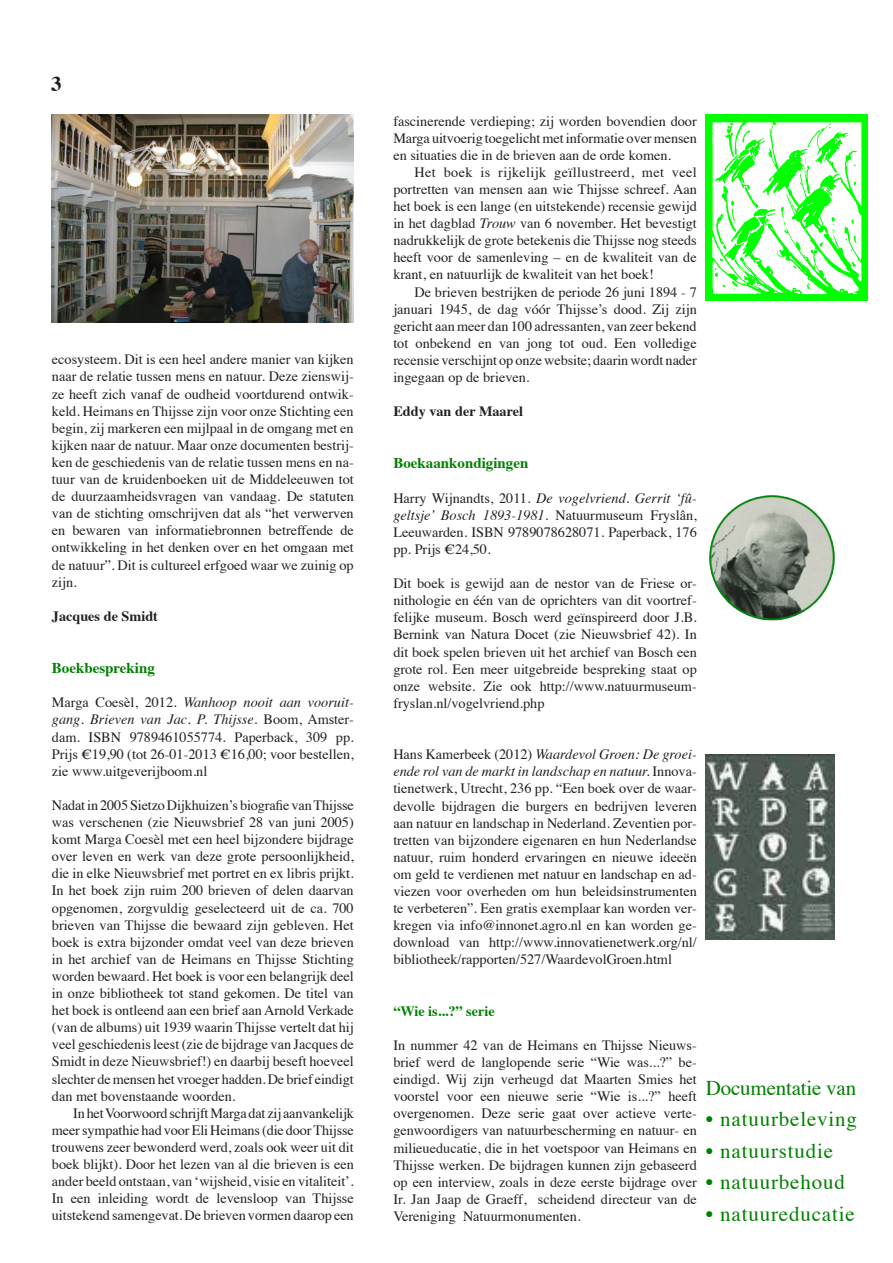
<style>
.page{position:relative;width:893px;height:1263px;background:#fff}
.page>*{position:absolute;margin:0;border:0;box-sizing:border-box;transform-origin:0 0}
.t1{font:21px "Times";letter-spacing:.04em;color:#008000}
.t2{font:21px "Times";letter-spacing:-.01em;color:#008000}
.t3{font:700 21px "Times";color:#231f20}
.t4{font:700 15px "Times";color:#008000}
.t5{font:14.25px/17.1px "Times";color:#231f20;text-align:justify}
.t6{font:700 14.25px "Times";color:#231f20}
.t7{font:700 14.25px "Times";color:#008000}
.s1{font-style:italic}
</style>
<div class="page">
<img style="left:706px;top:115px;width:161px;height:185px">
<img style="left:706px;top:754px;width:128px;height:185px">
<img style="left:709px;top:495px;width:126px;height:126px">
<img style="left:51px;top:115px;width:303px;height:207px">
<h1 class="t3" style="left:51px;top:64px;width:12px">3</h1>
<p class="t5" style="left:52px;top:350px;width:303px">ecosysteem. Dit is een heel andere manier van kijken naar de relatie tussen mens en natuur. Deze zienswij&shy;ze heeft zich vanaf de oudheid voortdurend ontwik&shy;keld. Heimans en Thijsse zijn voor onze Stichting een begin, zij markeren een mijlpaal in de omgang met en kijken naar de natuur. Maar onze documenten bestrij&shy;ken de geschiedenis van de relatie tussen mens en na&shy;tuur van de kruidenboeken uit de Middeleeuwen tot de duurzaamheidsvragen van vandaag. De statuten van de stichting omschrijven dat als “het verwerven en bewaren van informatiebronnen betreffende de ontwikkeling in het denken over en het omgaan met de natuur”. Dit is cultureel erfgoed waar we zuinig op zijn.</p>
<p class="t6" style="left:52px;top:602px;width:108px">Jacques de Smidt</p>
<p class="t4" style="left:52px;top:654px;width:105px">Boekbespreking</p>
<p class="t5" style="left:52px;top:693px;width:303px">Marga Coesèl, 2012. <span class="s1">Wanhoop nooit aan vooruit&shy;gang. Brieven van Jac. P. Thijsse</span>. Boom, Amster&shy;dam. ISBN 9789461055774. Paperback, 309 pp.<br>Prijs €19,90 (tot 26-01-2013 €16,00; voor bestellen, zie www.uitgeverijboom.nl</p>
<p class="t5" style="left:52px;top:795px;width:303px">Nadat in 2005 Sietzo Dijkhuizen’s biografie van Thijsse was verschenen (zie Nieuwsbrief 28 van juni 2005) komt Marga Coesèl met een heel bijzondere bijdrage over leven en werk van deze grote persoonlijkheid, die in elke Nieuwsbrief met portret en ex libris prijkt.<br>In het boek zijn ruim 200 brieven of delen daarvan opgenomen, zorgvuldig geselecteerd uit de ca. 700 brieven van Thijsse die bewaard zijn gebleven. Het boek is extra bijzonder omdat veel van deze brieven in het archief van de Heimans en Thijsse Stichting worden bewaard. Het boek is voor een belangrijk deel in onze bibliotheek tot stand gekomen. De titel van het boek is ontleend aan een brief aan Arnold Verkade (van de albums) uit 1939 waarin Thijsse vertelt dat hij veel geschiedenis leest (zie de bijdrage van Jacques de Smidt in deze Nieuwsbrief!) en daarbij beseft hoeveel slechter de mensen het vroeger hadden. De brief eindigt dan met bovenstaande woorden.</p>
<p class="t5" style="left:52px;top:1103px;width:303px;text-indent:21px">In het Voorwoord schrijft Marga dat zij aanvankelijk meer sympathie had voor Eli Heimans (die door Thijsse trouwens zeer bewonderd werd, zoals ook weer uit dit boek blijkt). Door het lezen van al die brieven is een ander beeld ontstaan, van ‘wijsheid, visie en vitaliteit’.<br>In een inleiding wordt de levensloop van Thijsse uitstekend samengevat. De brieven vormen daarop een</p>
<p class="t5" style="left:393px;top:111px;width:305px">fascinerende verdieping; zij worden bovendien door Marga uitvoerig toegelicht met informatie over mensen en situaties die in de brieven aan de orde komen.</p>
<p class="t5" style="left:393px;top:162px;width:305px;text-indent:21px">Het boek is rijkelijk geïllustreerd, met veel portretten van mensen aan wie Thijsse schreef. Aan het boek is een lange (en uitstekende) recensie gewijd in het dagblad <span class="s1">Trouw</span> van 6 november. Het bevestigt nadrukkelijk de grote betekenis die Thijsse nog steeds heeft voor de samenleving – en de kwaliteit van de krant, en natuurlijk de kwaliteit van het boek!</p>
<p class="t5" style="left:393px;top:282px;width:305px;text-indent:21px">De brieven bestrijken de periode 26 juni 1894 - 7 januari 1945, de dag vóór Thijsse’s dood. Zij zijn gericht aan meer dan 100 adressanten, van zeer bekend tot onbekend en van jong tot oud. Een volledige recensie verschijnt op onze website; daarin wordt nader ingegaan op de brieven.</p>
<p class="t6" style="left:393px;top:398px;width:131px">Eddy van der Maarel</p>
<p class="t4" style="left:393px;top:449px;width:137px">Boekaankondigingen</p>
<p class="t5" style="left:393px;top:488px;width:305px">Harry Wijnandts, 2011. <span class="s1">De vogelvriend. Gerrit ‘fû&shy;geltsje’ Bosch 1893-1981</span>. Natuurmuseum Fryslân, Leeuwarden. ISBN 9789078628071. Paperback, 176 pp. Prijs €24,50.</p>
<p class="t5" style="left:393px;top:574px;width:305px">Dit boek is gewijd aan de nestor van de Friese or&shy;nithologie en één van de oprichters van dit voortref&shy;felijke museum. Bosch werd geïnspireerd door J.B.<br>Bernink van Natura Docet (zie Nieuwsbrief 42). In dit boek spelen brieven uit het archief van Bosch een grote rol. Een meer uitgebreide bespreking staat op onze website. Zie ook http://www.natuurmuseum&shy;fryslan.nl/vogelvriend.php</p>
<p class="t5" style="left:393px;top:745px;width:305px">Hans Kamerbeek (2012) <span class="s1">Waardevol Groen: De groei&shy;ende rol van de markt in landschap en natuur.</span> Innova&shy;tienetwerk, Utrecht, 236 pp. “Een boek over de waar&shy;devolle bijdragen die burgers en bedrijven leveren aan natuur en landschap in Nederland. Zeventien por&shy;tretten van bijzondere eigenaren en hun Nederlandse natuur, ruim honderd ervaringen en nieuwe ideeën om geld te verdienen met natuur en landschap en ad&shy;viezen voor overheden om hun beleidsinstrumenten te verbeteren”. Een gratis exemplaar kan worden ver&shy;kregen via info@innonet.agro.nl en kan worden ge&shy;download van http://www.innovatienetwerk.org/nl/ bibliotheek/rapporten/527/WaardevolGroen.html</p>
<p class="t7" style="left:393px;top:997px;width:103px">“Wie is...?” serie</p>
<p class="t5" style="left:393px;top:1035px;width:305px">In nummer 42 van de Heimans en Thijsse Nieuws&shy;brief werd de langlopende serie “Wie was...?” be&shy;ëindigd. Wij zijn verheugd dat Maarten Smies het voorstel voor een nieuwe serie “Wie is...?” heeft overgenomen. Deze serie gaat over actieve verte&shy;genwoordigers van natuurbescherming en natuur- en milieueducatie, die in het voetspoor van Heimans en Thijsse werken. De bijdragen kunnen zijn gebaseerd op een interview, zoals in deze eerste bijdrage over Ir. Jan Jaap de Graeff, scheidend directeur van de Vereniging Natuurmonumenten.</p>
<h1 class="t2" style="left:706px;top:1068px;width:152px">Documentatie van</h1>
<h1 class="t1" style="left:706px;top:1099px;width:153px">• natuurbeleving</h1>
<h1 class="t1" style="left:706px;top:1131px;width:129px">• natuurstudie</h1>
<h1 class="t1" style="left:706px;top:1162px;width:140px">• natuurbehoud</h1>
<h1 class="t1" style="left:706px;top:1194px;width:150px">• natuureducatie</h1>
</div>
